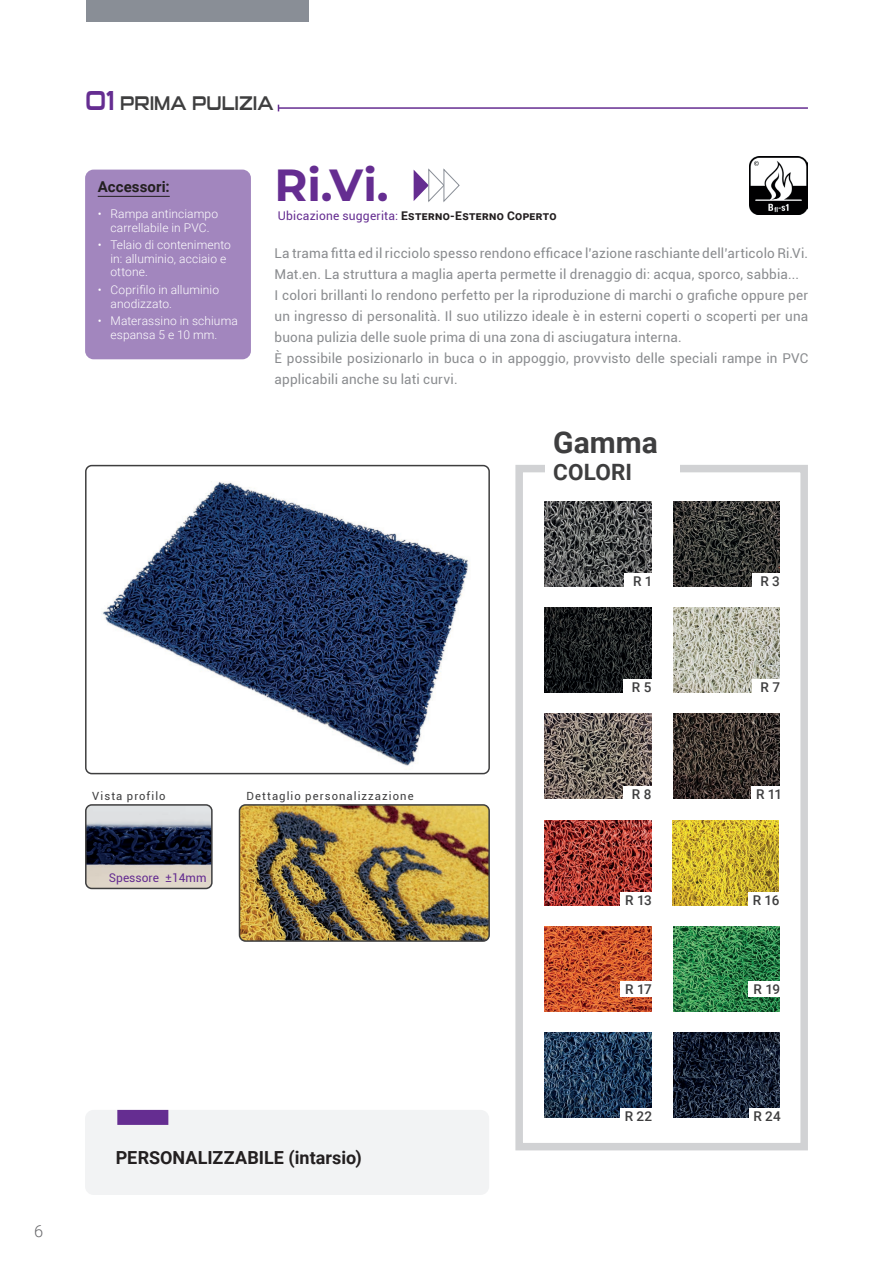
<style>
.page{position:relative;width:893px;height:1263px;background:#fff}
.page>*{position:absolute;margin:0;border:0;box-sizing:border-box;transform-origin:0 0}
.t1{font:700 45px "Montserrat";color:#652d91}
.t2{font:700 30px "Roboto";color:#3e3e3f}
.t3{font:700 22.5px "Roboto";color:#3e3e3f}
.t4{font:19.5px "Sui Generis Rg";color:#3e3e3f;scale:.9 1}
.t5{font:700 18px "Roboto";color:#231f20}
.t6{font:300 16.5px "Roboto";color:#69696c}
.t7{font:700 15px "Roboto";letter-spacing:.01em;color:#231f20}
.t8{font:13.5px/21px "Roboto";letter-spacing:.015em;color:#8a8c8f}
.t9{font:500 13.5px "Roboto";letter-spacing:-.04em;color:#3e3e3f}
.t10{font:300 12px/13.5px "Roboto";letter-spacing:.01em;color:#fff}
.t11{font:700 12px "Roboto";letter-spacing:.03em;color:#231f20}
.t12{font:12px "Roboto";color:#652d91}
.t13{font:11.25px "Roboto";letter-spacing:.095em;color:#3e3e3f}
.s1{font-size:27px;color:#652d91}
.s2{font-weight:400;color:#652d91}
.s3{font-family:"Montserrat";font-weight:500}
</style>
<div class="page">
<hr style="left:278px;top:107px;width:530px;height:2px;background:#652d91">
<div style="left:86px;top:0;width:223px;height:21px;background:#898e96"></div>
<svg style="left:414px;top:168px;width:46px;height:34px"></svg>
<div style="left:515px;top:465px;width:293px;height:685px;background:#fff;border:8px solid #d1d2d4"></div>
<div style="left:545px;top:430px;width:134px;height:68px;background:#fff"></div>
<img style="left:545px;top:501px;width:106px;height:85px">
<img style="left:672px;top:820px;width:107px;height:85px">
<img style="left:545px;top:926px;width:106px;height:85px">
<img style="left:673px;top:714px;width:107px;height:85px">
<img style="left:673px;top:501px;width:106px;height:85px">
<img style="left:545px;top:607px;width:106px;height:85px">
<img style="left:673px;top:926px;width:106px;height:85px">
<img style="left:545px;top:1033px;width:106px;height:85px">
<img style="left:545px;top:820px;width:106px;height:85px">
<img style="left:673px;top:607px;width:107px;height:85px">
<img style="left:545px;top:714px;width:106px;height:85px">
<img style="left:673px;top:1033px;width:107px;height:85px">
<div style="left:625px;top:573px;width:36px;height:16px;background:#fff"></div>
<div style="left:748px;top:892px;width:36px;height:16px;background:#fff"></div>
<div style="left:620px;top:981px;width:36px;height:16px;background:#fff"></div>
<div style="left:751px;top:786px;width:36px;height:15px;background:#fff"></div>
<div style="left:752px;top:573px;width:36px;height:16px;background:#fff"></div>
<div style="left:624px;top:679px;width:36px;height:16px;background:#fff"></div>
<div style="left:749px;top:981px;width:36px;height:16px;background:#fff"></div>
<div style="left:620px;top:1108px;width:36px;height:16px;background:#fff"></div>
<div style="left:620px;top:892px;width:36px;height:16px;background:#fff"></div>
<div style="left:752px;top:679px;width:36px;height:16px;background:#fff"></div>
<div style="left:624px;top:786px;width:36px;height:15px;background:#fff"></div>
<div style="left:749px;top:1108px;width:36px;height:16px;background:#fff"></div>
<img style="left:88px;top:481px;width:399px;height:293px">
<div style="left:85px;top:465px;width:405px;height:309px;border:2px solid #3e3e3f;border-radius:6px"></div>
<img style="left:239px;top:807px;width:248px;height:132px">
<div style="left:239px;top:804px;width:251px;height:138px;border:2px solid #3e3e3f;border-radius:6px"></div>
<img style="left:88px;top:807px;width:122px;height:79px">
<div style="left:85px;top:804px;width:128px;height:85px;border:2px solid #3e3e3f;border-radius:6px"></div>
<div style="left:85px;top:1110px;width:404px;height:85px;background:#f2f3f4;border-radius:9px"></div>
<div style="left:117px;top:1110px;width:51px;height:15px;background:#652d91"></div>
<img style="left:750px;top:156px;width:58px;height:58px">
<div style="left:85px;top:170px;width:166px;height:189px;background:#a286be;border-radius:9px"></div>
<hr style="left:98px;top:196px;width:72px;height:1px;background:#231f20">
<h3 class="t4" style="left:85px;top:92px;width:211px"><span class="s1">01</span> PRIMA PULIZIA</h3>
<p class="t7" style="left:98px;top:176px;width:74px">Accessori:</p>
<p class="t10" style="left:98px;top:207px;width:122px;text-align:center">• Rampa antinciampo carrellabile in PVC.</p>
<p class="t10" style="left:110px;top:238px;width:122px;text-indent:-13px">• Telaio di contenimento in: alluminio, acciaio e ottone.</p>
<p class="t10" style="left:110px;top:283px;width:110px;text-indent:-13px">• Coprifilo in alluminio anodizzato.</p>
<p class="t10" style="left:110px;top:314px;width:129px;text-indent:-13px">• Materassino in schiuma espansa 5 e 10 mm.</p>
<h1 class="t1" style="left:275px;top:153px;width:116px">Ri.Vi.</h1>
<p class="t11" style="left:278px;top:208px;width:281px"><span class="s2">Ubicazione suggerita:</span> Esterno-Esterno Coperto</p>
<p class="t8" style="left:275px;top:242px;width:535px">La trama fitta ed il ricciolo spesso rendono efficace l’azione raschiante dell’articolo Ri.Vi.<br>Mat.en. La struttura a maglia aperta permette il drenaggio di: acqua, sporco, sabbia...<br>I colori brillanti lo rendono perfetto per la riproduzione di marchi o grafiche oppure per un ingresso di personalità. Il suo utilizzo ideale è in esterni coperti o scoperti per una buona pulizia delle suole prima di una zona di asciugatura interna.<br>È possibile posizionarlo in buca o in appoggio, provvisto delle speciali rampe in PVC applicabili anche su lati curvi.</p>
<h2 class="t2" style="left:553px;top:421px;width:106px">Gamma</h2>
<h3 class="t3" style="left:553px;top:456px;width:80px">COLORI</h3>
<p class="t9" style="left:633px;top:572px;width:21px">R 1</p>
<p class="t9" style="left:632px;top:678px;width:21px">R 5</p>
<p class="t9" style="left:760px;top:572px;width:21px">R 3</p>
<p class="t9" style="left:760px;top:678px;width:21px">R 7</p>
<p class="t13" style="left:92px;top:788px;width:75px">Vista profilo</p>
<p class="t13" style="left:246px;top:788px;width:169px">Dettaglio personalizzazione</p>
<p class="t12" style="left:109px;top:870px;width:99px">Spessore <span class="s3">±</span>14mm</p>
<p class="t9" style="left:632px;top:784px;width:21px">R 8</p>
<p class="t9" style="left:756px;top:784px;width:28px">R 11</p>
<p class="t9" style="left:625px;top:891px;width:28px">R 13</p>
<p class="t9" style="left:753px;top:891px;width:28px">R 16</p>
<p class="t9" style="left:625px;top:980px;width:28px">R 17</p>
<p class="t9" style="left:754px;top:980px;width:28px">R 19</p>
<p class="t6" style="left:34px;top:1220px;width:11px">6</p>
<h3 class="t5" style="left:116px;top:1145px;width:247px">PERSONALIZZABILE (intarsio)</h3>
<p class="t9" style="left:625px;top:1106px;width:29px">R 22</p>
<p class="t9" style="left:753px;top:1106px;width:29px">R 24</p>
</div>
